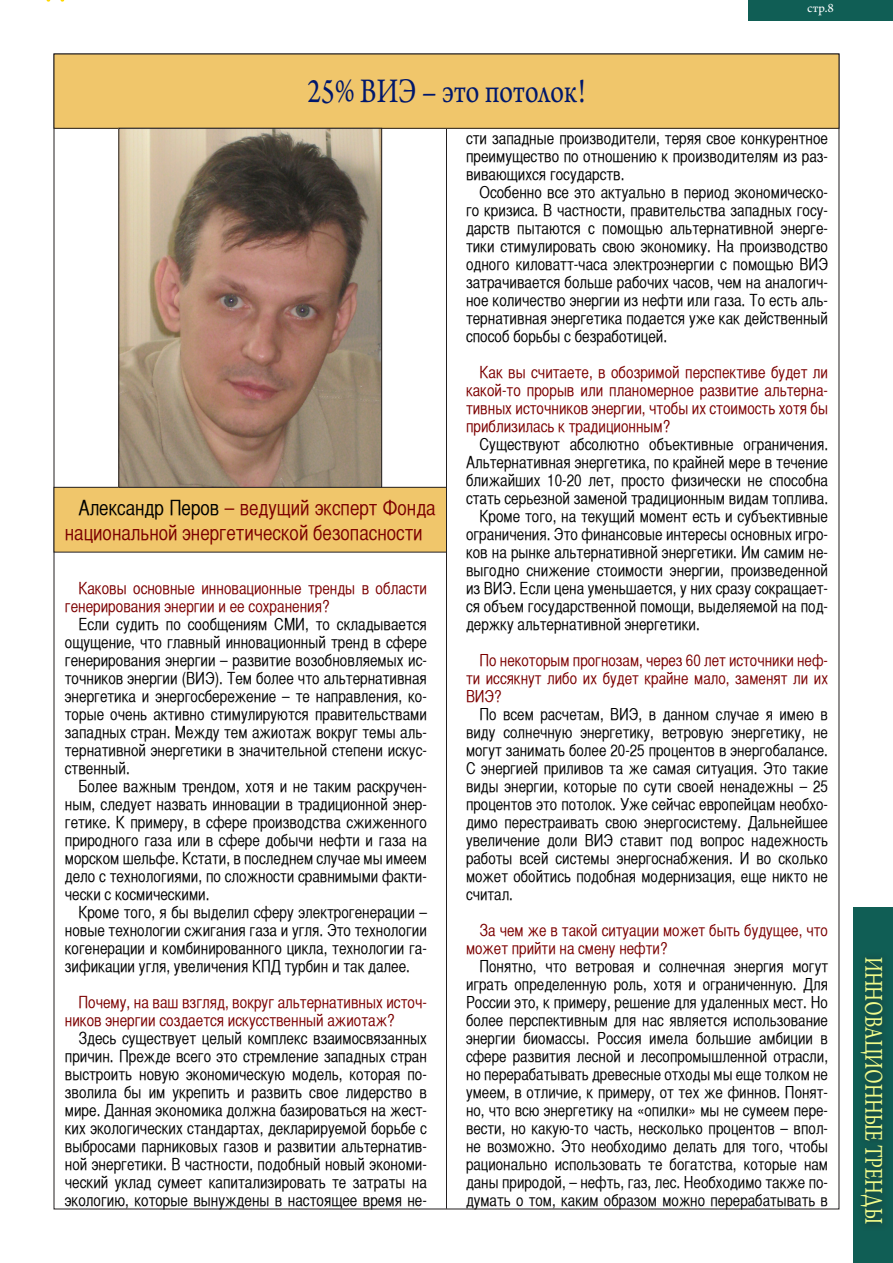
<style>
.page{position:relative;width:893px;height:1263px;background:#fff}
.page>*{position:absolute;margin:0;border:0;box-sizing:border-box;transform-origin:0 0}
.t1{font:36.3px "Arno Pro";color:#00176c;scale:.79 1}
.t2{font:27px "Arno Pro";color:#f0fb8b;scale:.73 1}
.underfoto{font:20.7px/24.9px "Helvetica CY Plain";color:#7c0000}
.t3{font:16.5px/18px "Helvetica CY Plain";color:#000;text-align:justify}
.t4{font:16.5px/18px "Helvetica CY Plain";color:#7c0000}
.t5{font:16.35px/18px "Helvetica CY Plain";color:#000;text-align:justify}
.t6{font:16.35px/18px "Helvetica CY Plain";color:#7c0000;text-align:justify}
.t7{font:13.5px "Arno Pro";color:#fff}
.s1{color:#000}
</style>
<div class="page">
<div style="left:748px;top:0;width:145px;height:21px;background:#105e55"></div>
<div style="left:854px;top:908px;width:39px;height:355px;background:#105e55"></div>
<div style="left:854px;top:952px;width:37px;height:279px;background:#12564e"></div>
<hr style="left:446px;top:55px;width:1px;height:1153px;background:#231f20">
<div style="left:54px;top:54px;width:785px;height:74px;background:#f0c66b"></div>
<div style="left:54px;top:54px;width:785px;height:75px;border:1px solid #231f20"></div>
<div style="left:54px;top:487px;width:392px;height:65px;background:#f0c66b"></div>
<img style="left:120px;top:130px;width:260px;height:356px">
<div style="left:118px;top:128px;width:264px;height:360px;border:1px solid #231f20"></div>
<svg style="left:46px;top:0;width:19px;height:2px"></svg>
<p class="t1" style="left:307px;top:71px;width:354px">25% ВИЭ – это потолок!</p>
<p class="t7" style="left:807px;top:1px;width:28px">стр.8</p>
<p class="underfoto" style="left:65px;top:495px;width:372px;text-indent:14px"><span class="s1">Александр Перов</span> – ведущий эксперт Фонда национальной энергетической безопасности</p>
<p class="t4" style="left:65px;top:579px;width:364px;text-indent:14px">Каковы основные инновационные тренды в области генерирования энергии и ее сохранения?</p>
<p class="t3" style="left:65px;top:615px;width:364px;text-indent:14px">Если судить по сообщениям СМИ, то складывается ощущение, что главный инновационный тренд в сфере генерирования энергии – развитие возобновляемых ис&shy;точников энергии (ВИЭ). Тем более что альтернативная энергетика и энергосбережение – те направления, ко&shy;торые очень активно стимулируются правительствами западных стран. Между тем ажиотаж вокруг темы аль&shy;тернативной энергетики в значительной степени искус&shy;ственный.</p>
<p class="t3" style="left:65px;top:777px;width:364px;text-indent:14px">Более важным трендом, хотя и не таким раскручен&shy;ным, следует назвать инновации в традиционной энер&shy;гетике. К примеру, в сфере производства сжиженного природного газа или в сфере добычи нефти и газа на морском шельфе. Кстати, в последнем случае мы имеем дело с технологиями, по сложности сравнимыми факти&shy;чески с космическими.</p>
<p class="t3" style="left:65px;top:903px;width:364px;text-indent:14px">Кроме того, я бы выделил сферу электрогенерации – новые технологии сжигания газа и угля. Это технологии когенерации и комбинированного цикла, технологии га&shy;зификации угля, увеличения КПД турбин и так далее.</p>
<p class="t4" style="left:65px;top:993px;width:364px;text-indent:14px">Почему, на ваш взгляд, вокруг альтернативных источ&shy;ников энергии создается искусственный ажиотаж?</p>
<p class="t3" style="left:65px;top:1029px;width:364px;text-indent:14px">Здесь существует целый комплекс взаимосвязанных причин. Прежде всего это стремление западных стран выстроить новую экономическую модель, которая по&shy;зволила бы им укрепить и развить свое лидерство в мире. Данная экономика должна базироваться на жест&shy;ких экологических стандартах, декларируемой борьбе с выбросами парниковых газов и развитии альтернатив&shy;ной энергетики. В частности, подобный новый экономи&shy;ческий уклад сумеет капитализировать те затраты на экологию, которые вынуждены в настоящее время не-</p>
<p class="t3" style="left:466px;top:129px;width:364px">сти западные производители, теряя свое конкурентное преимущество по отношению к производителям из раз&shy;вивающихся государств.</p>
<p class="t3" style="left:466px;top:183px;width:364px;text-indent:14px">Особенно все это актуально в период экономическо&shy;го кризиса. В частности, правительства западных госу&shy;дарств пытаются с помощью альтернативной энерге&shy;тики стимулировать свою экономику. На производство одного киловатт-часа электроэнергии с помощью ВИЭ затрачивается больше рабочих часов, чем на аналогич&shy;ное количество энергии из нефти или газа. То есть аль&shy;тернативная энергетика подается уже как действенный способ борьбы с безработицей.</p>
<p class="t4" style="left:466px;top:363px;width:364px;text-align:justify;text-indent:14px">Как вы считаете, в обозримой перспективе будет ли какой-то прорыв или планомерное развитие альтерна&shy;тивных источников энергии, чтобы их стоимость хотя бы приблизилась к традиционным?</p>
<p class="t3" style="left:466px;top:435px;width:364px;text-indent:14px">Существуют абсолютно объективные ограничения.<br>Альтернативная энергетика, по крайней мере в течение ближайших 10-20 лет, просто физически не способна стать серьезной заменой традиционным видам топлива.</p>
<p class="t3" style="left:466px;top:507px;width:364px;text-indent:14px">Кроме того, на текущий момент есть и субъективные ограничения. Это финансовые интересы основных игро&shy;ков на рынке альтернативной энергетики. Им самим не&shy;выгодно снижение стоимости энергии, произведенной из ВИЭ. Если цена уменьшается, у них сразу сокращает&shy;ся объем государственной помощи, выделяемой на под&shy;держку альтернативной энергетики.</p>
<p class="t6" style="left:466px;top:651px;width:364px;text-indent:14px">По некоторым прогнозам, через 60 лет источники неф&shy;ти иссякнут либо их будет крайне мало, заменят ли их ВИЭ?</p>
<p class="t5" style="left:466px;top:705px;width:364px;text-indent:14px">По всем расчетам, ВИЭ, в данном случае я имею в виду солнечную энергетику, ветровую энергетику, не могут занимать более 20-25 процентов в энергобалансе.<br>С энергией приливов та же самая ситуация. Это такие виды энергии, которые по сути своей ненадежны – 25 процентов это потолок. Уже сейчас европейцам необхо&shy;димо перестраивать свою энергосистему. Дальнейшее увеличение доли ВИЭ ставит под вопрос надежность работы всей системы энергоснабжения. И во сколько может обойтись подобная модернизация, еще никто не считал.</p>
<p class="t6" style="left:466px;top:921px;width:363px;text-indent:14px">За чем же в такой ситуации может быть будущее, что может прийти на смену нефти?</p>
<p class="t5" style="left:466px;top:957px;width:364px;text-indent:14px">Понятно, что ветровая и солнечная энергия могут играть определенную роль, хотя и ограниченную. Для России это, к примеру, решение для удаленных мест. Но более перспективным для нас является использование энергии биомассы. Россия имела большие амбиции в сфере развития лесной и лесопромышленной отрасли, но перерабатывать древесные отходы мы еще толком не умеем, в отличие, к примеру, от тех же финнов. Понят&shy;но, что всю энергетику на «опилки» мы не сумеем пере&shy;вести, но какую-то часть, несколько процентов – впол&shy;не возможно. Это необходимо делать для того, чтобы рационально использовать те богатства, которые нам даны природой, – нефть, газ, лес. Необходимо также по&shy;думать о том, каким образом можно перерабатывать в</p>
<p class="t2" style="left:889px;top:957px;width:367px;rotate:90deg">ИННОВАЦИОННЫЕ ТРЕНДЫ</p>
</div>
